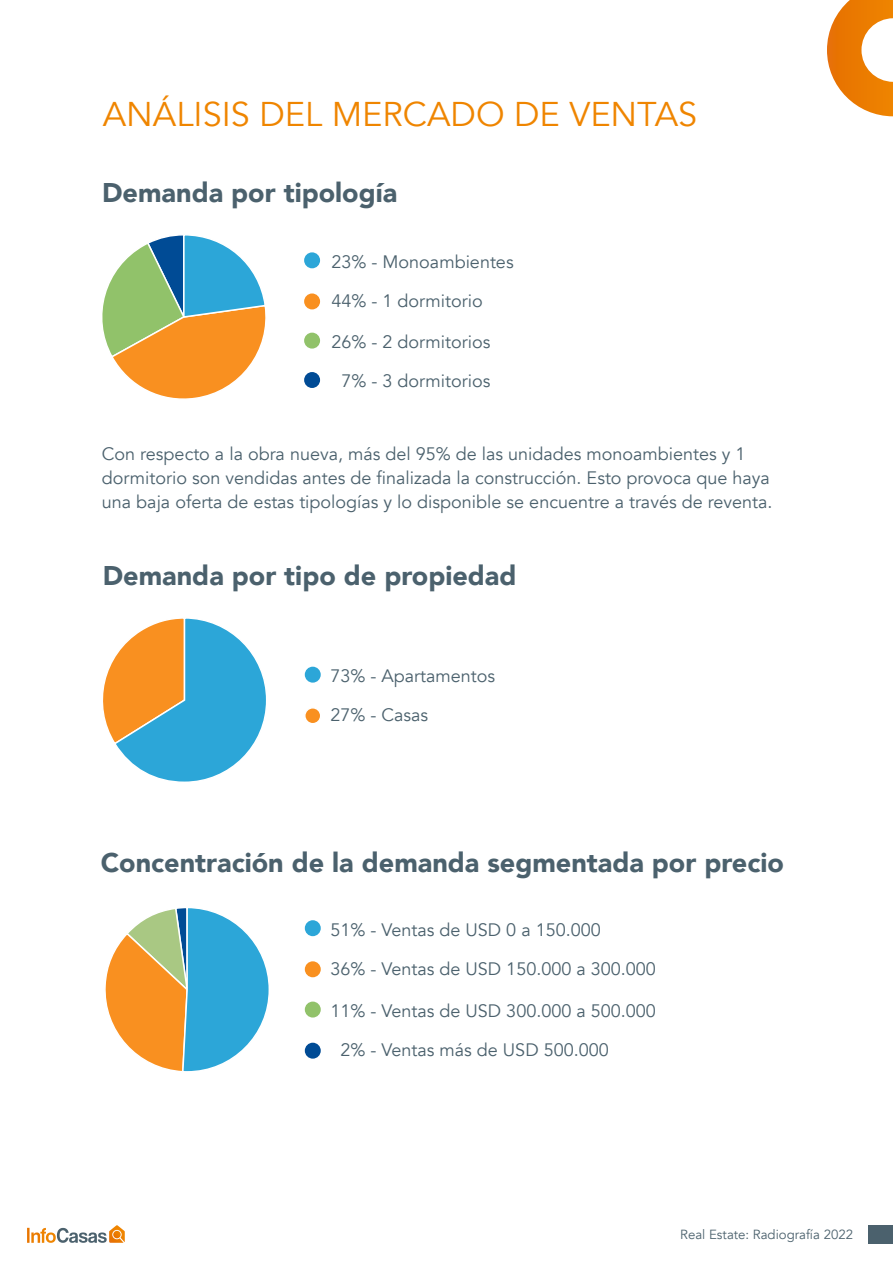
<style>
.page{position:relative;width:893px;height:1263px;background:#fff}
.page>*{position:absolute;margin:0;border:0;box-sizing:border-box;transform-origin:0 0}
.t1{font:34.35px "Avenir";color:#ef8500}
.t2{font:900 27px "Avenir";color:#4b616d}
.t3{font:18px/39px "Avenir";color:#4b616d}
.t4{font:13.2px "Avenir";color:#4b616d}
</style>
<div class="page">
<svg style="left:27px;top:1228px;width:3px;height:15px"></svg>
<svg style="left:31px;top:1225px;width:94px;height:18px"></svg>
<div style="left:868px;top:1224px;width:25px;height:19px;background:#4b616d"></div>
<svg style="left:827px;top:0;width:66px;height:116px"></svg>
<svg style="left:103px;top:618px;width:163px;height:164px"></svg>
<div style="left:305px;top:667px;width:16px;height:16px;background:#2ca6d8;border-radius:50%"></div>
<div style="left:305px;top:708px;width:16px;height:16px;background:#f99020;border-radius:50%"></div>
<div style="left:304px;top:707px;width:17px;height:17px;border:2px solid #fff;border-radius:50%"></div>
<svg style="left:105px;top:908px;width:164px;height:164px"></svg>
<div style="left:305px;top:920px;width:16px;height:16px;background:#2ca6d8;border-radius:50%"></div>
<div style="left:305px;top:961px;width:16px;height:16px;background:#f99020;border-radius:50%"></div>
<div style="left:305px;top:1001px;width:16px;height:16px;background:#91c26a;border-radius:50%"></div>
<div style="left:305px;top:1043px;width:16px;height:16px;background:#004b95;border-radius:50%"></div>
<svg style="left:102px;top:235px;width:164px;height:164px"></svg>
<div style="left:304px;top:252px;width:16px;height:16px;background:#2ca6d8;border-radius:50%"></div>
<div style="left:304px;top:293px;width:16px;height:16px;background:#f99020;border-radius:50%"></div>
<div style="left:304px;top:333px;width:16px;height:16px;background:#91c26a;border-radius:50%"></div>
<div style="left:304px;top:372px;width:16px;height:16px;background:#004b95;border-radius:50%"></div>
<h1 class="t1" style="left:103px;top:94px;width:596px">ANÁLISIS DEL MERCADO DE VENTAS</h1>
<h2 class="t2" style="left:102px;top:169px;width:297px">Demanda por tipología</h2>
<p class="t3" style="left:332px;top:243px;width:184px">23% - Monoambientes<br>44% - 1 dormitorio</p>
<p class="t3" style="left:332px;top:323px;width:160px;text-align:center">26% - 2 dormitorios<br>7% - 3 dormitorios</p>
<p class="t3" style="left:102px;top:443px;width:672px;line-height:24px">Con respecto a la obra nueva, más del 95% de las unidades monoambientes y 1 dormitorio son vendidas antes de finalizada la construcción. Esto provoca que haya una baja oferta de estas tipologías y lo disponible se encuentre a través de reventa.</p>
<h2 class="t2" style="left:103px;top:553px;width:415px">Demanda por tipo de propiedad</h2>
<p class="t3" style="left:331px;top:657px;width:166px">73% - Apartamentos<br>27% - Casas</p>
<h2 class="t2" style="left:101px;top:839px;width:685px">Concentración de la demanda segmentada por precio</h2>
<p class="t3" style="left:331px;top:910px;width:327px">51% - Ventas de USD 0 a 150.000<br>36% - Ventas de USD 150.000 a 300.000</p>
<p class="t3" style="left:341px;top:992px;width:317px;text-indent:-10px">11% - Ventas de USD 300.000 a 500.000<br>2% - Ventas más de USD 500.000</p>
<p class="t4" style="left:680px;top:1226px;width:174px">Real Estate: Radiografía 2022</p>
</div>
